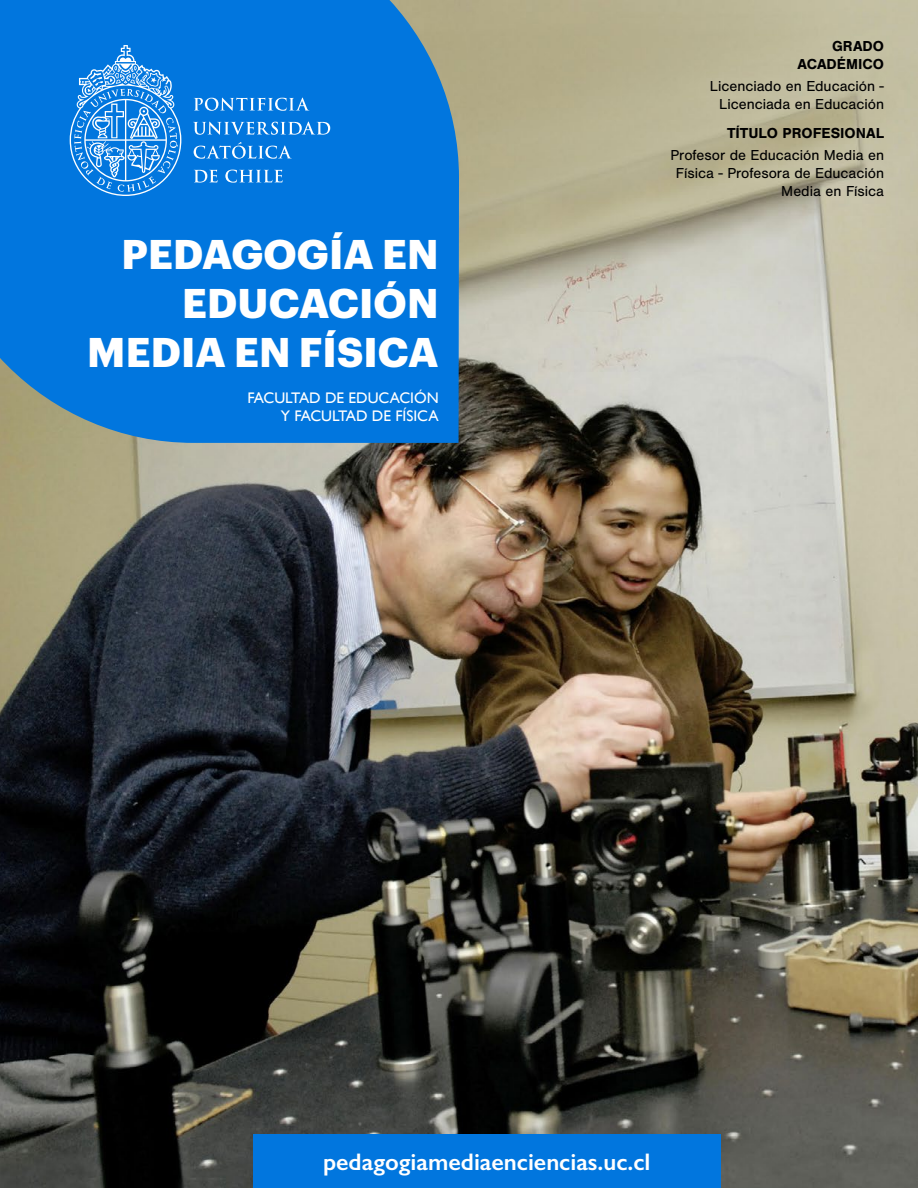
<style>
.page{position:relative;width:918px;height:1188px;background:#fff}
.page>*{position:absolute;margin:0;border:0;box-sizing:border-box;transform-origin:0 0}
.t1{font:700 40.65px/48.8px "Graphik";letter-spacing:.005em;color:#fff;text-align:right}
.t2{font:600 24px "Gill Sans";color:#fff}
.t3{font:15.3px/18.5px "Gill Sans";color:#fff;text-align:right}
.t4{font:15px/18px "Nimbus San";color:#000;text-align:right}
.t5{font:700 15px/18px "Nimbus San";color:#000;text-align:right}
</style>
<div class="page">
<img style="left:0;top:0;width:918px;height:1188px">
<div style="left:0;top:0;width:459px;height:443px;background:#0176de"></div>
<div style="left:253px;top:1134px;width:468px;height:54px;background:#0176de"></div>
<svg style="left:194px;top:98px;width:115px;height:13px"></svg>
<svg style="left:193px;top:122px;width:137px;height:13px;background:#489ce7"></svg>
<svg style="left:194px;top:142px;width:98px;height:17px;background:#3391e4"></svg>
<svg style="left:194px;top:170px;width:24px;height:13px"></svg>
<svg style="left:225px;top:170px;width:58px;height:13px"></svg>
<svg style="left:70px;top:45px;width:112px;height:151px;background:#3793e4"></svg>
<h1 class="t1" style="left:87px;top:226px;width:353px">PEDAGOGÍA EN<br>EDUCACIÓN<br>MEDIA EN FÍSICA</h1>
<p class="t3" style="left:247px;top:388px;width:193px">FACULTAD DE EDUCACIÓN<br>Y FACULTAD DE FÍSICA</p>
<p class="t5" style="left:798px;top:37px;width:88px">GRADO<br>ACADÉMICO</p>
<p class="t4" style="left:710px;top:77px;width:176px">Licenciado en Educación -<br>Licenciada en Educación</p>
<p class="t5" style="left:727px;top:124px;width:159px">TÍTULO PROFESIONAL</p>
<p class="t4" style="left:670px;top:146px;width:215px">Profesor de Educación Media en<br>Física - Profesora de Educación<br>Media en Física</p>
<h2 class="t2" style="left:323px;top:1147px;width:329px">pedagogiamediaenciencias.uc.cl</h2>
</div>
